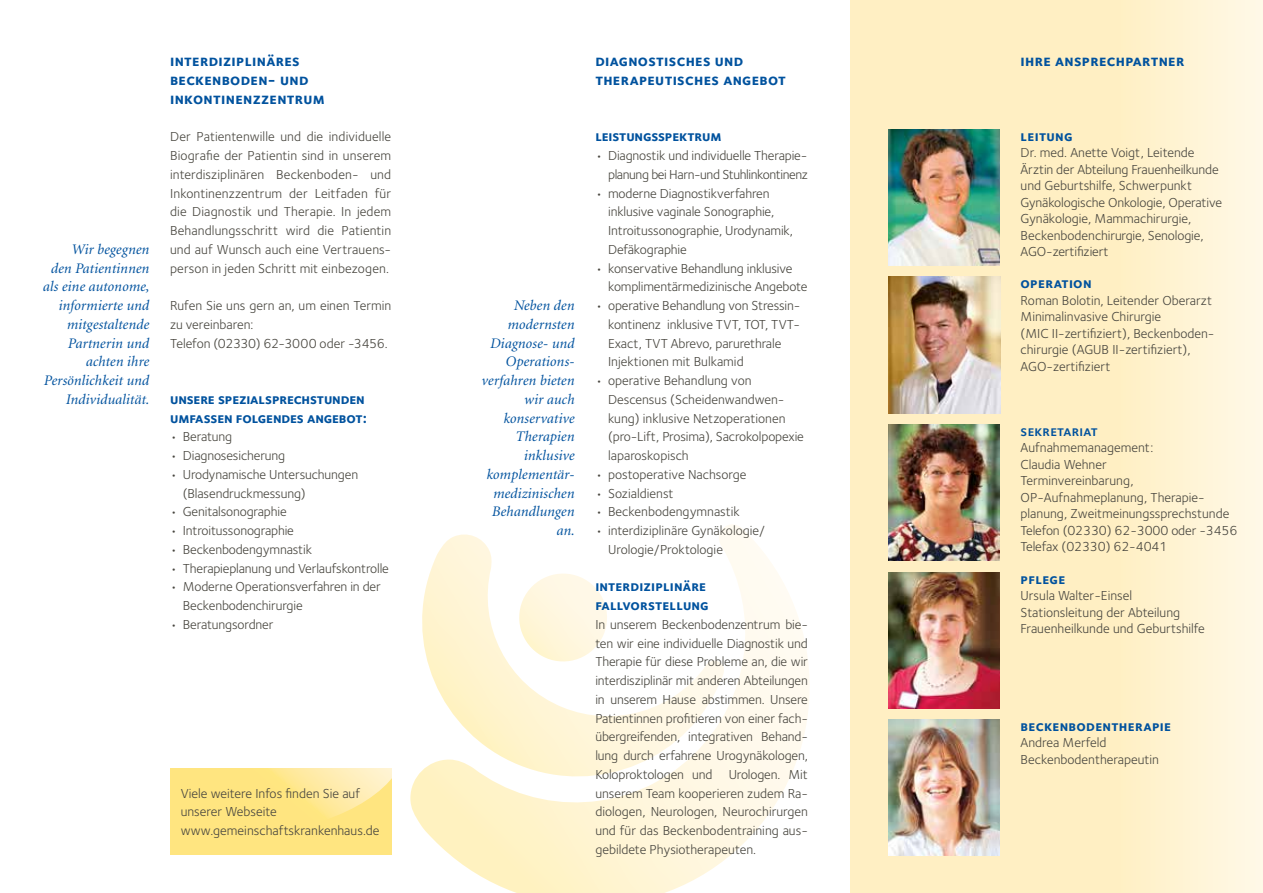
<style>
.page{position:relative;width:1263px;height:893px;background:#fff}
.page>*{position:absolute;margin:0;border:0;box-sizing:border-box;transform-origin:0 0}
.t1{font:15.75px/18.8px "Foundry Sterling Bold Expert";letter-spacing:.02em;color:#00529e}
.t2{font:italic 14.7px/18.8px "Minion";letter-spacing:.005em;color:#00529e;text-align:right}
.t3{font:14.7px/18.8px "Foundry Sterling Bold Expert";letter-spacing:-.005em;color:#00529e}
.t4{font:14.7px "Foundry Sterling Bold Expert";letter-spacing:.02em;color:#00529e}
.t5{font:14.7px "Foundry Sterling Demi Expert";letter-spacing:.02em;color:#00529e}
.t6{font:13.5px/18.8px "Foundry Sterling";letter-spacing:-.01em;color:#48463f}
.t7{font:13.5px/18.8px "Foundry Sterling";letter-spacing:-.03em;color:#48463f;text-align:right}
</style>
<div class="page">
<div style="left:850px;top:0;width:413px;height:893px;background:linear-gradient(to right,#fce9b8,#fff6d9)"></div>
<svg style="left:410px;top:525px;width:399px;height:368px"></svg>
<svg style="left:410px;top:531px;width:314px;height:266px"></svg>
<svg style="left:515px;top:569px;width:97px;height:97px"></svg>
<img style="left:889px;top:277px;width:111px;height:136px">
<img style="left:889px;top:129px;width:110px;height:136px">
<img style="left:889px;top:720px;width:110px;height:136px">
<img style="left:889px;top:425px;width:110px;height:136px">
<img style="left:889px;top:572px;width:110px;height:136px">
<svg style="left:170px;top:768px;width:221px;height:87px;background:#ffe688"></svg>
<p class="t2" style="left:43px;top:240px;width:108px">Wir begegnen<br>den Patientinnen als eine autonome, informierte und mitgestaltende<br>Partnerin und achten ihre<br>Persönlichkeit und<br>Individualität.</p>
<p class="t1" style="left:170px;top:51px;width:156px">interdiziplinäres beckenboden- und inkontinenzzentrum</p>
<p class="t6" style="left:170px;top:127px;width:223px;text-align:justify">Der Patientenwille und die individuelle Biografie der Patientin sind in unserem interdisziplinären Beckenboden- und Inkontinenzzentrum der Leitfaden für die Diagnostik und Therapie. In jedem Behandlungsschritt wird die Patientin und auf Wunsch auch eine Vertrauens&shy;person in jeden Schritt mit einbezogen.</p>
<p class="t6" style="left:170px;top:296px;width:223px">Rufen Sie uns gern an, um einen Termin zu vereinbaren:<br>Telefon (02330) 62-3000 oder -3456.</p>
<p class="t3" style="left:170px;top:389px;width:199px">unsere spezialsprechstunden umfassen folgendes angebot:</p>
<p class="t6" style="left:170px;top:427px;width:64px">• Beratung</p>
<p class="t6" style="left:170px;top:446px;width:117px">• Diagnosesicherung</p>
<p class="t6" style="left:183px;top:465px;width:177px;text-indent:-13px">• Urodynamische Untersuchungen (Blasendruckmessung)</p>
<p class="t6" style="left:170px;top:502px;width:118px">• Genitalsonographie</p>
<p class="t6" style="left:170px;top:521px;width:125px">• Introitussonographie</p>
<p class="t6" style="left:170px;top:540px;width:143px">• Beckenbodengymnastik</p>
<p class="t6" style="left:170px;top:559px;width:220px">• Therapieplanung und Verlaufskontrolle</p>
<p class="t6" style="left:183px;top:577px;width:199px;text-indent:-13px">• Moderne Operationsverfahren in der<br>Beckenbodenchirurgie</p>
<p class="t6" style="left:170px;top:615px;width:105px">• Beratungsordner</p>
<p class="t6" style="left:181px;top:784px;width:200px">Viele weitere Infos finden Sie auf unserer Webseite www.gemeinschaftskrankenhaus.de</p>
<p class="t2" style="left:481px;top:297px;width:95px">Neben den modernsten<br>Diagnose- und<br>Operations&shy;verfahren bieten wir auch konservative<br>Therapien inklusive komplementär&shy;medizinischen<br>Behandlungen an.</p>
<p class="t1" style="left:595px;top:51px;width:150px">diagnostisches und</p>
<p class="t1" style="left:1020px;top:51px;width:165px">ihre ansprechpartner</p>
<p class="t1" style="left:595px;top:70px;width:192px">therapeutisches angebot</p>
<p class="t3" style="left:595px;top:127px;width:128px">leistungsspektrum</p>
<p class="t7" style="left:595px;top:146px;width:214px">• Diagnostik und individuelle Therapie&shy;planung bei Harn-und Stuhlinkontinenz</p>
<p class="t6" style="left:608px;top:184px;width:186px;text-indent:-13px">• moderne Diagnostikverfahren inklusive vaginale Sonographie,<br>Introitussonographie, Urodynamik,<br>Defäkographie</p>
<p class="t6" style="left:608px;top:259px;width:201px;text-indent:-13px">• konservative Behandlung inklusive komplimentärmedizinische Angebote</p>
<p class="t6" style="left:608px;top:296px;width:194px;text-indent:-13px">• operative Behandlung von Stressin&shy;kontinenz inklusive TVT, TOT, TVT-Exact, TVT Abrevo, parurethrale Injektionen mit Bulkamid</p>
<p class="t6" style="left:608px;top:371px;width:197px;text-indent:-13px">• operative Behandlung von<br>Descensus (Scheidenwandwen&shy;kung) inklusive Netzoperationen (pro-Lift, Prosima), Sacrokolpopexie laparoskopisch</p>
<p class="t6" style="left:595px;top:465px;width:153px">• postoperative Nachsorge</p>
<p class="t6" style="left:595px;top:484px;width:80px">• Sozialdienst</p>
<p class="t6" style="left:595px;top:502px;width:146px">• Beckenbodengymnastik</p>
<p class="t6" style="left:608px;top:521px;width:158px;text-indent:-13px">• interdiziplinäre Gynäkologie/<br>Urologie/Proktologie</p>
<p class="t3" style="left:595px;top:577px;width:115px">interdiziplinäre fallvorstellung</p>
<p class="t6" style="left:595px;top:615px;width:214px;text-align:justify">In unserem Beckenbodenzentrum bie&shy;ten wir eine individuelle Diagnostik und Therapie für diese Probleme an, die wir interdisziplinär mit anderen Abteilungen in unserem Hause abstimmen. Unsere Patientinnen profitieren von einer fach&shy;übergreifenden, integrativen Behand&shy;lung durch erfahrene Urogynäkologen, Koloproktologen und Urologen. Mit unserem Team kooperieren zudem Ra&shy;diologen, Neurologen, Neurochirurgen und für das Beckenbodentraining aus&shy;gebildete Physiotherapeuten.</p>
<p class="t4" style="left:1020px;top:127px;width:53px">leitung</p>
<p class="t6" style="left:1020px;top:144px;width:203px;line-height:16.5px">Dr. med. Anette Voigt, Leitende<br>Ärztin der Abteilung Frauenheilkunde und Geburtshilfe, Schwerpunkt<br>Gynäkologische Onkologie, Operative<br>Gynäkologie, Mammachirurgie,<br>Beckenbodenchirurgie, Senologie,<br>AGO-zertifiziert</p>
<p class="t4" style="left:1020px;top:274px;width:73px">operation</p>
<p class="t6" style="left:1020px;top:292px;width:195px;line-height:16.5px">Roman Bolotin, Leitender Oberarzt<br>Minimalinvasive Chirurgie<br>(MIC II-zertifiziert), Beckenboden&shy;chirurgie (AGUB II-zertifiziert),<br>AGO-zertifiziert</p>
<p class="t5" style="left:1020px;top:422px;width:79px">sekretariat</p>
<p class="t6" style="left:1020px;top:439px;width:218px;line-height:16.5px">Aufnahmemanagement:<br>Claudia Wehner<br>Terminvereinbarung,<br>OP-Aufnahmeplanung, Therapie&shy;planung, Zweitmeinungssprechstunde<br>Telefon (02330) 62-3000 oder -3456<br>Telefax (02330) 62-4041</p>
<p class="t3" style="left:1020px;top:569px;width:46px">pflege</p>
<p class="t6" style="left:1020px;top:587px;width:186px;line-height:16.5px">Ursula Walter-Einsel<br>Stationsleitung der Abteilung<br>Frauenheilkunde und Geburtshilfe</p>
<p class="t4" style="left:1020px;top:717px;width:152px">beckenbodentherapie</p>
<p class="t6" style="left:1020px;top:734px;width:140px;line-height:16.5px">Andrea Merfeld<br>Beckenbodentherapeutin</p>
</div>
